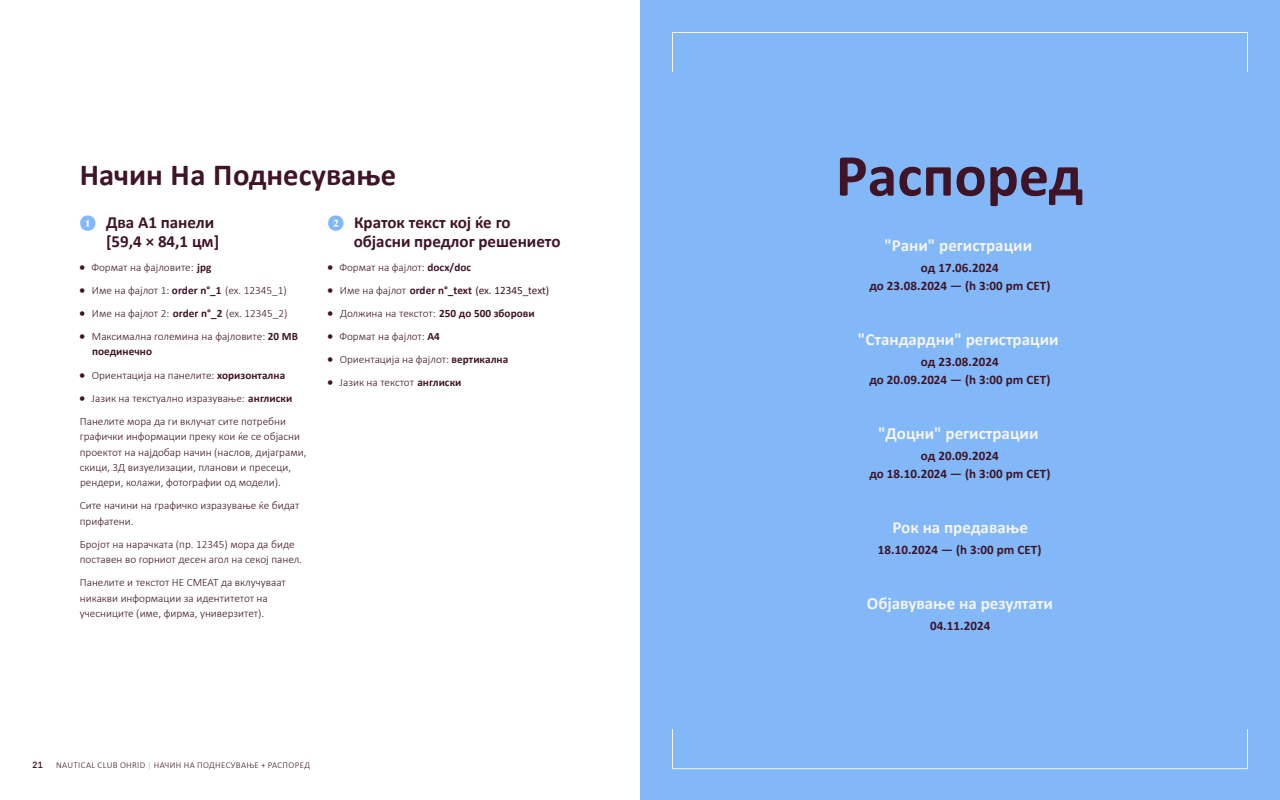
<style>
.page{position:relative;width:1280px;height:800px;background:#fff}
.page>*{position:absolute;margin:0;border:0;box-sizing:border-box;transform-origin:0 0}
.t1{font:700 60px "Calibri";color:#3f1427}
.t2{font:700 30.7px "Calibri";color:#3f1427}
.t3{font:700 17px "Calibri";color:#f5f4ee}
.t4{font:700 17px/19px "Calibri";color:#3f1427;text-align:right}
.t5{font:700 13px/18px "Calibri";letter-spacing:.005em;color:#3f1427;text-align:center}
.t6{font:300 11.2px/15.4px "Calibri";color:#3f1427}
.t7{font:11.2px "Calibri";color:#3f1427}
.t8{font:300 9px "Calibri";letter-spacing:.04em;color:#3f1427}
.t9{font:500 9px "Basier Square Mono";color:#3f1427}
.s1{font-family:"Boogy Brut";font-size:15px;color:#82b8f8}
.s2{font-family:"Boogy Brut"}
.s3{font-weight:700}
.s4{font-family:"Boogy Brut";font-weight:300}
.s5{font-weight:300}
.s6{color:#82b8f8}
</style>
<div class="page">
<div style="left:640px;top:0;width:640px;height:800px;background:#82b8f8"></div>
<div style="left:672px;top:32px;width:576px;height:40px;border:1px solid #f5f4ee"></div>
<div style="left:672px;top:729px;width:576px;height:40px;border:1px solid #f5f4ee"></div>
<h2 class="t2" style="left:80px;top:153px;width:318px">Начин На Поднесување</h2>
<h3 class="t4" style="left:79px;top:213px;width:141px"><span class="s1">➊</span> Два А1 панели [59,4 × 84,1 цм]</h3>
<p class="t6" style="left:79px;top:259px;width:133px"><span class="s2">•</span> Формат на фајловите: <span class="s3">jpg</span></p>
<p class="t6" style="left:79px;top:282px;width:209px"><span class="s2">•</span> Име на фајлот 1: <span class="s3">order n°_1</span> (ex. 12345_1)</p>
<p class="t6" style="left:79px;top:305px;width:210px"><span class="s2">•</span> Име на фајлот 2: <span class="s3">order n°_2</span> (ex. 12345_2)</p>
<p class="t6" style="left:92px;top:329px;width:207px;text-indent:-13px"><span class="s2">•</span> Максимална големина на фајловите: <span class="s3">20 MB поединечно</span></p>
<p class="t6" style="left:79px;top:367px;width:207px"><span class="s2">•</span> Ориентација на панелите: <span class="s3">хоризонтална</span></p>
<p class="t6" style="left:79px;top:386px;width:215px;line-height:23.1px"><span class="s2">•</span> Јазик на текстуално изразување: <span class="s3">англиски<br></span>Панелите мора да ги вклучат сите потребни</p>
<p class="t6" style="left:80px;top:429px;width:228px">графички информации преку кои ќе се објасни проектот на најдобар начин (наслов, дијаграми, скици, 3Д визуелизации, планови и пресеци, рендери, колажи, фотографии од модели).</p>
<p class="t6" style="left:80px;top:498px;width:221px">Сите начини на графичко изразување ќе бидат прифатени.</p>
<p class="t6" style="left:80px;top:536px;width:224px">Бројот на нарачката (пр. 12345) мора да биде поставен во горниот десен агол на секој панел.</p>
<p class="t6" style="left:80px;top:575px;width:207px">Панелите и текстот НЕ СМЕАТ да вклучуваат никакви информации за идентитетот на учесниците (име, фирма, универзитет).</p>
<h3 class="t4" style="left:354px;top:213px;width:208px;text-align:left;text-indent:-26px"><span class="s1">➋</span> Краток текст кој ќе го објасни предлог решението</h3>
<p class="t6" style="left:327px;top:259px;width:145px"><span class="s2">•</span> Формат на фајлот: <span class="s3">docx/doc</span></p>
<p class="t7" style="left:327px;top:282px;width:223px"><span class="s4">•</span> <span class="s5">Име на фајлот</span> <span class="s3">order n°_text</span> (ex. 12345_text)</p>
<p class="t6" style="left:327px;top:305px;width:209px"><span class="s2">•</span> Должина на текстот: <span class="s3">250 до 500 зборови</span></p>
<p class="t6" style="left:327px;top:329px;width:114px"><span class="s2">•</span> Формат на фајлот: <span class="s3">A4</span></p>
<p class="t6" style="left:327px;top:352px;width:182px"><span class="s2">•</span> Ориентација на фајлот: <span class="s3">вертикална</span></p>
<p class="t6" style="left:327px;top:375px;width:136px"><span class="s2">•</span> Јазик на текстот <span class="s3">англиски</span></p>
<p class="t9" style="left:32px;top:759px;width:13px">21</p>
<p class="t8" style="left:56px;top:759px;width:255px">NAUTICAL CLUB OHRID <span class="s6">|</span> НАЧИН НА ПОДНЕСУВАЊЕ + РАСПОРЕД</p>
<h1 class="t1" style="left:836px;top:133px;width:249px">Распоред</h1>
<h3 class="t3" style="left:884px;top:233px;width:149px">"Рани" регистрации</h3>
<p class="t5" style="left:869px;top:258px;width:183px">од 17.06.2024<br>до 23.08.2024 — (h 3:00 pm CET)</p>
<h3 class="t3" style="left:858px;top:327px;width:202px">"Стандардни" регистрации</h3>
<p class="t5" style="left:869px;top:352px;width:183px">од 23.08.2024<br>до 20.09.2024 — (h 3:00 pm CET)</p>
<h3 class="t3" style="left:878px;top:421px;width:162px">"Доцни" регистрации</h3>
<p class="t5" style="left:869px;top:446px;width:183px">од 20.09.2024<br>до 18.10.2024 — (h 3:00 pm CET)</p>
<h3 class="t3" style="left:892px;top:515px;width:137px">Рок на предавање</h3>
<p class="t5" style="left:878px;top:540px;width:165px">18.10.2024 — (h 3:00 pm CET)</p>
<h3 class="t3" style="left:867px;top:591px;width:188px">Објавување на резултати</h3>
<p class="t5" style="left:930px;top:616px;width:62px">04.11.2024</p>
</div>
